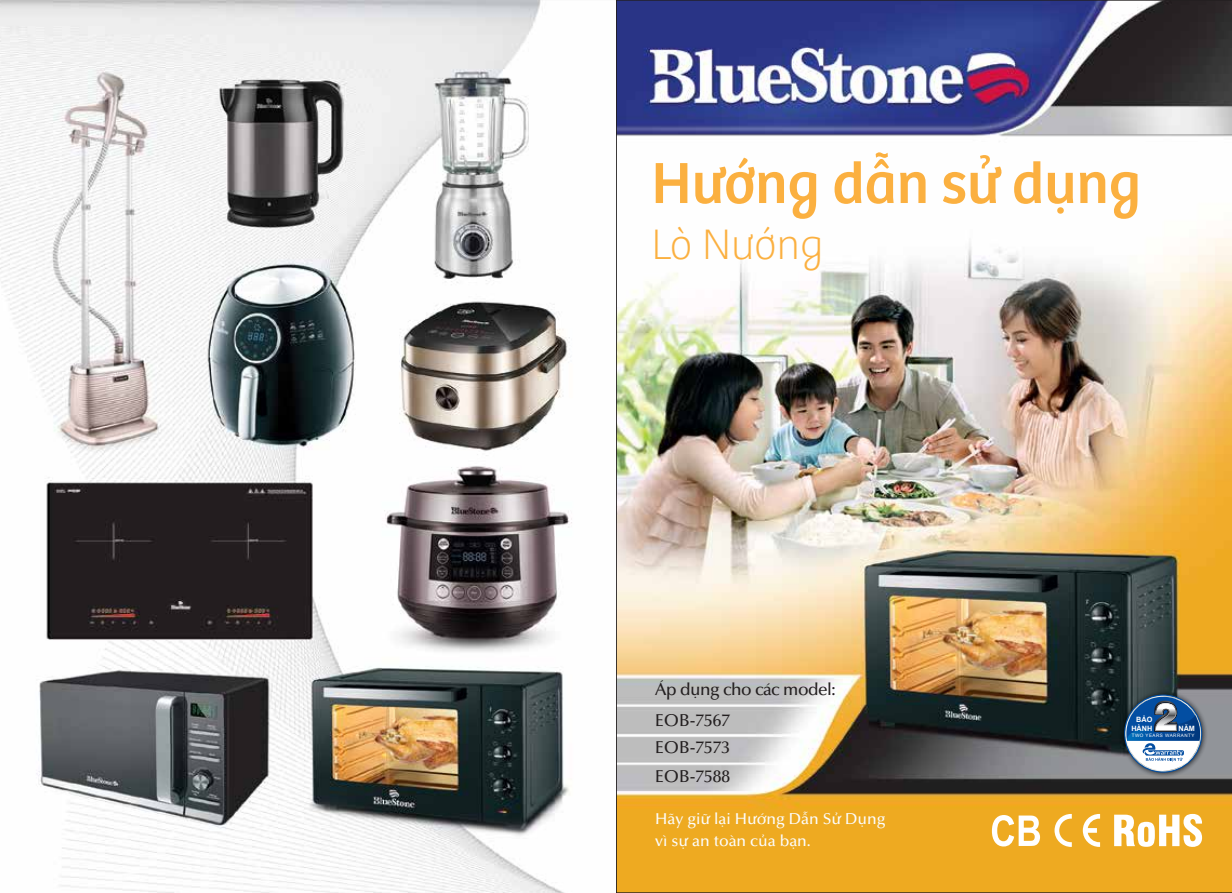
<style>
.page{position:relative;width:1232px;height:893px;background:#fff}
.page>*{position:absolute;margin:0;border:0;box-sizing:border-box;transform-origin:0 0}
.t1{font:60px "Blue Stone";color:#fbb040}
.t2{font:100 44.25px "Blue Stone";color:#fbb040}
.t3{font:500 17.25px "PNJ";color:#231f20}
.t4{font:500 17.25px "PNJ";letter-spacing:-.03em;color:#231f20}
.t5{font:500 15.75px/21.8px "PNJ";color:#fcfdfd}
.t6{font:700 7.2px/8.7px "Arial";color:#fff;text-align:right}
.t7{font:4.65px "Arial";letter-spacing:.1em;color:#fff}
</style>
<div class="page">
<img style="left:616px;top:0;width:615px;height:893px">
<svg style="left:0;top:0;width:572px;height:893px"></svg>
<svg style="left:1118px;top:689px;width:89px;height:89px"></svg>
<svg style="left:1124px;top:694px;width:78px;height:78px"></svg>
<div style="left:1126px;top:696px;width:74px;height:74px;background:#fff;border-radius:50%"></div>
<svg style="left:1126px;top:697px;width:73px;height:64px"></svg>
<svg style="left:1114px;top:814px;width:87px;height:33px"></svg>
<svg style="left:1082px;top:814px;width:17px;height:33px"></svg>
<svg style="left:1054px;top:814px;width:17px;height:33px"></svg>
<svg style="left:991px;top:815px;width:49px;height:31px"></svg>
<h1 class="t1" style="left:651px;top:140px;width:491px">Hướng dẫn sử dụng</h1>
<h2 class="t2" style="left:651px;top:215px;width:173px">Lò Nướng</h2>
<p class="t4" style="left:655px;top:677px;width:182px">Áp dụng cho các model:</p>
<p class="t3" style="left:655px;top:708px;width:76px">EOB-7567</p>
<p class="t6" style="left:1131px;top:715px;width:23px">BẢO<br>HÀNH</p>
<p class="t6" style="left:1178px;top:724px;width:18px">NĂM</p>
<p class="t7" style="left:1131px;top:732px;width:64px">TWO YEARS WARRANTY</p>
<p class="t3" style="left:655px;top:735px;width:76px">EOB-7573</p>
<p class="t3" style="left:655px;top:764px;width:76px">EOB-7588</p>
<p class="t5" style="left:655px;top:807px;width:232px">Hãy giữ lại Hướng Dẫn Sử Dụng vì sự an toàn của bạn.</p>
</div>
